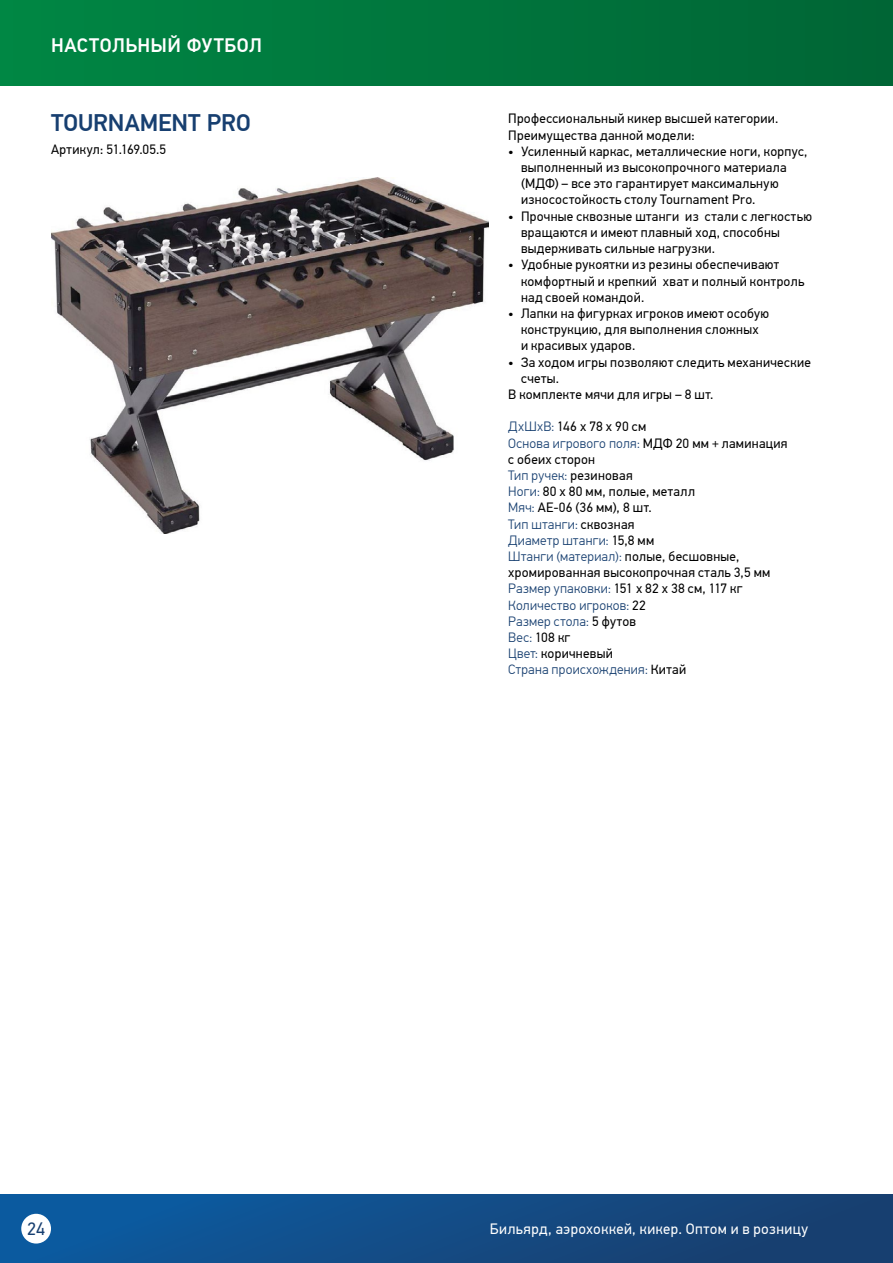
<style>
.page{position:relative;width:893px;height:1263px;background:#fff}
.page>*{position:absolute;margin:0;border:0;box-sizing:border-box;transform-origin:0 0}
.t1{font:500 24px "PF Din Text Pro";color:#173f70}
.t2{font:500 19.5px "PF Din Text Pro";letter-spacing:.025em;color:#fff}
.t3{font:18px "PF Din Text Pro";color:#173f70}
.t4{font:15px "PF Din Text Pro";letter-spacing:.03em;color:#fff}
.t5{font:13.5px/16.2px "PF Din Text Pro";letter-spacing:.02em;color:#000}
.s1{font-weight:300;color:#173f70}
</style>
<div class="page">
<img style="left:51px;top:177px;width:437px;height:356px">
<div style="left:0;top:1195px;width:893px;height:68px;background:linear-gradient(to right,#0c5ca2,#193d6b)"></div>
<div style="left:0;top:0;width:893px;height:85px;background:linear-gradient(to right,#008744,#006535)"></div>
<div style="left:21px;top:1214px;width:30px;height:29px;background:#fff;border-radius:50%"></div>
<h2 class="t2" style="left:51px;top:34px;width:213px">НАСТОЛЬНЫЙ ФУТБОЛ</h2>
<h1 class="t1" style="left:51px;top:109px;width:201px">TOURNAMENT PRO</h1>
<p class="t5" style="left:51px;top:141px;width:117px">Артикул: 51.169.05.5</p>
<h3 class="t3" style="left:27px;top:1218px;width:20px">24</h3>
<p class="t5" style="left:508px;top:111px;width:270px">Профессиональный кикер высшей категории.<br>Преимущества данной модели:</p>
<p class="t5" style="left:521px;top:143px;width:288px;text-indent:-13px">• Усиленный каркас, металлические ноги, корпус, выполненный из высокопрочного материала (МДФ) – все это гарантирует максимальную износостойкость столу Tournament Pro.</p>
<p class="t5" style="left:521px;top:208px;width:293px;text-indent:-13px">• Прочные сквозные штанги из стали с легкостью вращаются и имеют плавный ход, способны выдерживать сильные нагрузки.</p>
<p class="t5" style="left:521px;top:257px;width:285px;text-indent:-13px">• Удобные рукоятки из резины обеспечивают комфортный и крепкий хват и полный контроль над своей командой.</p>
<p class="t5" style="left:521px;top:305px;width:250px;text-indent:-13px">• Лапки на фигурках игроков имеют особую конструкцию, для выполнения сложных<br>и красивых ударов.</p>
<p class="t5" style="left:508px;top:354px;width:304px">• За ходом игры позволяют следить механические</p>
<p class="t5" style="left:521px;top:370px;width:38px">счеты.</p>
<p class="t5" style="left:508px;top:386px;width:205px">В комплекте мячи для игры – 8 шт.</p>
<p class="t5" style="left:508px;top:419px;width:281px"><span class="s1">ДхШхВ:</span> 146 x 78 x 90 см<br><span class="s1">Основа игрового поля:</span> МДФ 20 мм + ламинация с обеих сторон<br><span class="s1">Тип ручек:</span> резиновая<br><span class="s1">Ноги:</span> 80 х 80 мм, полые, металл<br><span class="s1">Мяч:</span> AE-06 (36 мм), 8 шт.<br><span class="s1">Тип штанги:</span> сквозная<br><span class="s1">Диаметр штанги:</span> 15,8 мм<br><span class="s1">Штанги (материал):</span> полые, бесшовные, хромированная высокопрочная сталь 3,5 мм<br><span class="s1">Размер упаковки:</span> 151 x 82 x 38 см, 117 кг<br><span class="s1">Количество игроков:</span> 22<br><span class="s1">Размер стола:</span> 5 футов<br><span class="s1">Вес:</span> 108 кг<br><span class="s1">Цвет:</span> коричневый<br><span class="s1">Страна происхождения:</span> Китай</p>
<p class="t4" style="left:490px;top:1220px;width:320px">Бильярд, аэрохоккей, кикер. Оптом и в розницу</p>
</div>
